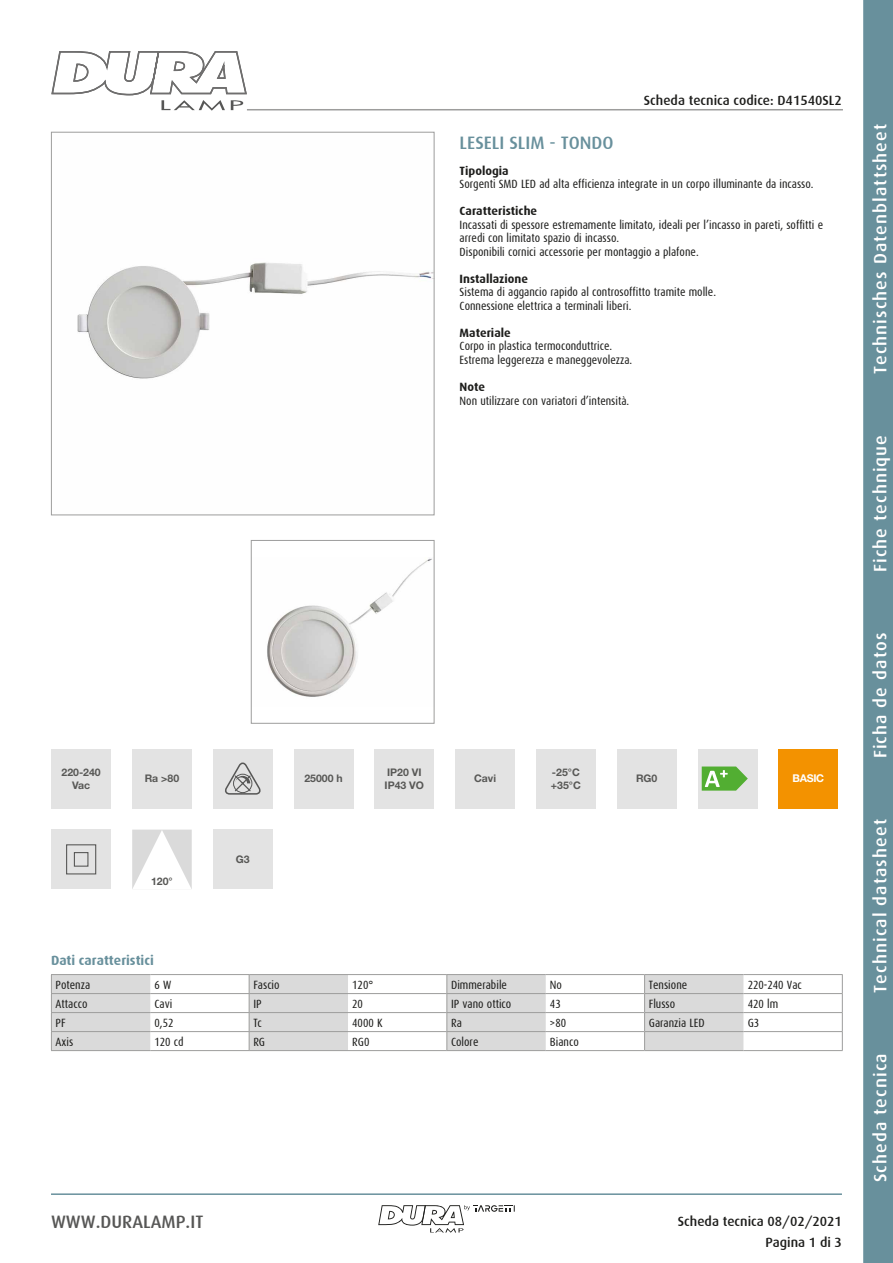
<style>
.page{position:relative;width:893px;height:1263px;background:#fff}
.page>*{position:absolute;margin:0;border:0;box-sizing:border-box;transform-origin:0 0}
.t1{font:500 18px "Dax";letter-spacing:.06em;color:#fff}
.t2{font:500 18px "Dax";color:#68909c}
.t3{font:500 18px "Dax";color:#575756}
.t4{font:500 13.5px/21.3px "Dax";color:#1d1d1b;text-align:right}
.t5{font:700 13.5px "Dax";color:#68909c}
.t6{font:12px/13.5px "Dax Condensed";color:#1d1d1b}
.t7{font:700 12px "Dax";color:#1d1d1b}
.t8{font:700 10.65px "Helvetica Neue LT Std";letter-spacing:-.03em;color:#fff}
.t9{font:700 10.5px/12.6px "Helvetica Neue LT Std";color:#585856}
</style>
<div class="page">
<svg style="left:863px;top:0;width:30px;height:1263px;background:#6b929e"></svg>
<hr style="left:51px;top:1193px;width:791px;height:2px;background:#68909c">
<svg style="left:51px;top:51px;width:197px;height:60px"></svg>
<svg style="left:378px;top:1205px;width:137px;height:28px"></svg>
<hr style="left:247px;top:109px;width:596px;height:1px;background:#9d9d9c">
<img style="left:77px;top:262px;width:355px;height:117px">
<div style="left:51px;top:132px;width:383px;height:383px;border:1px solid #9d9d9c"></div>
<img style="left:267px;top:558px;width:165px;height:139px">
<div style="left:251px;top:540px;width:183px;height:184px;border:1px solid #9d9d9c"></div>
<div style="left:51px;top:749px;width:60px;height:59px;background:#e3e3e3"></div>
<div style="left:617px;top:749px;width:59px;height:59px;background:#e3e3e3"></div>
<div style="left:375px;top:749px;width:59px;height:59px;background:#e3e3e3"></div>
<svg style="left:132px;top:830px;width:60px;height:59px"></svg>
<div style="left:132px;top:749px;width:60px;height:59px;background:#e3e3e3"></div>
<div style="left:698px;top:749px;width:59px;height:59px;background:#e3e3e3"></div>
<svg style="left:702px;top:766px;width:46px;height:25px"></svg>
<div style="left:455px;top:749px;width:60px;height:59px;background:#e3e3e3"></div>
<div style="left:213px;top:830px;width:60px;height:59px;background:#e3e3e3"></div>
<div style="left:213px;top:749px;width:60px;height:59px;background:#e3e3e3"></div>
<svg style="left:225px;top:762px;width:36px;height:33px"></svg>
<div style="left:778px;top:749px;width:60px;height:59px;background:#f39200"></div>
<div style="left:536px;top:749px;width:60px;height:59px;background:#e3e3e3"></div>
<div style="left:294px;top:749px;width:59px;height:59px;background:#e3e3e3"></div>
<div style="left:51px;top:830px;width:60px;height:59px;background:#e3e3e3"></div>
<div style="left:66px;top:844px;width:30px;height:30px;border:1px solid #575756"></div>
<div style="left:74px;top:852px;width:14px;height:15px;border:1px solid #575756"></div>
<svg style="left:52px;top:975px;width:691px;height:75px;fill:#dadada"></svg>
<hr style="left:51px;top:974px;width:99px;height:1px;background:#9d9d9c">
<hr style="left:150px;top:974px;width:99px;height:1px;background:#9d9d9c">
<hr style="left:348px;top:974px;width:99px;height:1px;background:#9d9d9c">
<hr style="left:546px;top:974px;width:99px;height:1px;background:#9d9d9c">
<hr style="left:743px;top:974px;width:100px;height:1px;background:#9d9d9c">
<hr style="left:51px;top:993px;width:99px;height:1px;background:#9d9d9c">
<hr style="left:150px;top:993px;width:99px;height:1px;background:#9d9d9c">
<hr style="left:348px;top:993px;width:99px;height:1px;background:#9d9d9c">
<hr style="left:546px;top:993px;width:99px;height:1px;background:#9d9d9c">
<hr style="left:743px;top:993px;width:100px;height:1px;background:#9d9d9c">
<hr style="left:51px;top:1012px;width:99px;height:1px;background:#9d9d9c">
<hr style="left:150px;top:1012px;width:99px;height:1px;background:#9d9d9c">
<hr style="left:348px;top:1012px;width:99px;height:1px;background:#9d9d9c">
<hr style="left:546px;top:1012px;width:99px;height:1px;background:#9d9d9c">
<hr style="left:743px;top:1012px;width:100px;height:1px;background:#9d9d9c">
<hr style="left:51px;top:1031px;width:99px;height:1px;background:#9d9d9c">
<svg style="left:51px;top:975px;width:1px;height:75px"></svg>
<hr style="left:150px;top:1031px;width:99px;height:1px;background:#9d9d9c">
<hr style="left:348px;top:1031px;width:99px;height:1px;background:#9d9d9c">
<hr style="left:546px;top:1031px;width:99px;height:1px;background:#9d9d9c">
<hr style="left:743px;top:1031px;width:100px;height:1px;background:#9d9d9c">
<svg style="left:842px;top:975px;width:1px;height:75px"></svg>
<hr style="left:51px;top:1050px;width:99px;height:1px;background:#9d9d9c">
<hr style="left:150px;top:1050px;width:99px;height:1px;background:#9d9d9c">
<hr style="left:348px;top:1050px;width:99px;height:1px;background:#9d9d9c">
<hr style="left:546px;top:1050px;width:99px;height:1px;background:#9d9d9c">
<hr style="left:743px;top:1050px;width:100px;height:1px;background:#9d9d9c">
<hr style="left:249px;top:974px;width:99px;height:1px;background:#9d9d9c">
<hr style="left:249px;top:993px;width:99px;height:1px;background:#9d9d9c">
<hr style="left:249px;top:1012px;width:99px;height:1px;background:#9d9d9c">
<hr style="left:249px;top:1031px;width:99px;height:1px;background:#9d9d9c">
<svg style="left:249px;top:975px;width:1px;height:75px"></svg>
<hr style="left:249px;top:1050px;width:99px;height:1px;background:#9d9d9c">
<hr style="left:447px;top:974px;width:99px;height:1px;background:#9d9d9c">
<hr style="left:447px;top:993px;width:99px;height:1px;background:#9d9d9c">
<hr style="left:447px;top:1012px;width:99px;height:1px;background:#9d9d9c">
<hr style="left:447px;top:1031px;width:99px;height:1px;background:#9d9d9c">
<svg style="left:446px;top:975px;width:1px;height:75px"></svg>
<hr style="left:447px;top:1050px;width:99px;height:1px;background:#9d9d9c">
<hr style="left:645px;top:974px;width:98px;height:1px;background:#9d9d9c">
<hr style="left:645px;top:993px;width:98px;height:1px;background:#9d9d9c">
<hr style="left:645px;top:1012px;width:98px;height:1px;background:#9d9d9c">
<hr style="left:645px;top:1031px;width:98px;height:1px;background:#9d9d9c">
<svg style="left:644px;top:975px;width:1px;height:75px"></svg>
<hr style="left:645px;top:1050px;width:98px;height:1px;background:#9d9d9c">
<p class="t4" style="left:644px;top:90px;width:200px">Scheda tecnica codice: D41540SL2</p>
<h1 class="t2" style="left:460px;top:132px;width:155px">LESELI SLIM - TONDO</h1>
<p class="t7" style="left:460px;top:164px;width:51px">Tipologia</p>
<p class="t6" style="left:460px;top:178px;width:356px">Sorgenti SMD LED ad alta efficienza integrate in un corpo illuminante da incasso.</p>
<p class="t7" style="left:460px;top:205px;width:79px">Caratteristiche</p>
<p class="t6" style="left:460px;top:218px;width:365px">Incassati di spessore estremamente limitato, ideali per l’incasso in pareti, soffitti e arredi con limitato spazio di incasso.<br>Disponibili cornici accessorie per montaggio a plafone.</p>
<p class="t7" style="left:460px;top:272px;width:70px">Installazione</p>
<p class="t6" style="left:460px;top:286px;width:258px">Sistema di aggancio rapido al controsoffitto tramite molle.<br>Connessione elettrica a terminali liberi.</p>
<p class="t7" style="left:460px;top:326px;width:53px">Materiale</p>
<p class="t6" style="left:460px;top:340px;width:174px">Corpo in plastica termoconduttrice.<br>Estrema leggerezza e maneggevolezza.</p>
<p class="t7" style="left:460px;top:380px;width:27px">Note</p>
<p class="t6" style="left:460px;top:394px;width:171px">Non utilizzare con variatori d’intensità.</p>
<p class="t9" style="left:551px;top:766px;width:31px">-25°C +35°C</p>
<p class="t9" style="left:62px;top:766px;width:41px;text-align:center">220-240<br>Vac</p>
<p class="t9" style="left:636px;top:772px;width:23px">RG0</p>
<p class="t9" style="left:385px;top:766px;width:41px">IP20 VI<br>IP43 VO</p>
<p class="t9" style="left:145px;top:772px;width:36px">Ra &gt;80</p>
<p class="t9" style="left:474px;top:772px;width:23px">Cavi</p>
<p class="t9" style="left:304px;top:772px;width:40px">25000 h</p>
<p class="t8" style="left:792px;top:771px;width:33px">BASIC</p>
<p class="t9" style="left:236px;top:853px;width:15px">G3</p>
<p class="t9" style="left:151px;top:875px;width:23px">120°</p>
<p class="t5" style="left:51px;top:953px;width:104px">Dati caratteristici</p>
<p class="t6" style="left:56px;top:978px;width:36px">Potenza</p>
<p class="t6" style="left:155px;top:978px;width:18px">6 W</p>
<p class="t6" style="left:253px;top:978px;width:28px">Fascio</p>
<p class="t6" style="left:352px;top:978px;width:23px">120°</p>
<p class="t6" style="left:451px;top:978px;width:57px">Dimmerabile</p>
<p class="t6" style="left:550px;top:978px;width:14px">No</p>
<p class="t6" style="left:649px;top:978px;width:40px">Tensione</p>
<p class="t6" style="left:748px;top:978px;width:56px">220-240 Vac</p>
<p class="t6" style="left:56px;top:997px;width:33px">Attacco</p>
<p class="t6" style="left:154px;top:997px;width:19px">Cavi</p>
<p class="t6" style="left:253px;top:997px;width:10px">IP</p>
<p class="t6" style="left:352px;top:997px;width:12px">20</p>
<p class="t6" style="left:451px;top:997px;width:62px">IP vano ottico</p>
<p class="t6" style="left:550px;top:997px;width:12px">43</p>
<p class="t6" style="left:649px;top:997px;width:28px">Flusso</p>
<p class="t6" style="left:748px;top:997px;width:32px">420 lm</p>
<p class="t6" style="left:56px;top:1016px;width:11px">PF</p>
<p class="t6" style="left:154px;top:1016px;width:21px">0,52</p>
<p class="t6" style="left:253px;top:1016px;width:10px">Tc</p>
<p class="t6" style="left:352px;top:1016px;width:32px">4000 K</p>
<p class="t6" style="left:451px;top:1016px;width:12px">Ra</p>
<p class="t6" style="left:550px;top:1016px;width:18px">&gt;80</p>
<p class="t6" style="left:649px;top:1016px;width:57px">Garanzia LED</p>
<p class="t6" style="left:748px;top:1016px;width:13px">G3</p>
<p class="t6" style="left:56px;top:1035px;width:19px">Axis</p>
<p class="t6" style="left:154px;top:1035px;width:31px">120 cd</p>
<p class="t6" style="left:253px;top:1035px;width:13px">RG</p>
<p class="t6" style="left:352px;top:1035px;width:19px">RG0</p>
<p class="t6" style="left:451px;top:1035px;width:29px">Colore</p>
<p class="t6" style="left:550px;top:1035px;width:30px">Bianco</p>
<h1 class="t3" style="left:51px;top:1212px;width:154px">WWW.DURALAMP.IT</h1>
<p class="t4" style="left:678px;top:1211px;width:166px">Scheda tecnica 08/02/2021<br>Pagina 1 di 3</p>
<h1 class="t1" style="left:870px;top:374px;width:252px;rotate:-90deg">Technisches Datenblattsheet</h1>
<h1 class="t1" style="left:870px;top:572px;width:139px;rotate:-90deg">Fiche technique</h1>
<h1 class="t1" style="left:870px;top:758px;width:127px;rotate:-90deg">Ficha de datos</h1>
<h1 class="t1" style="left:870px;top:993px;width:175px;rotate:-90deg">Technical datasheet</h1>
<h1 class="t1" style="left:870px;top:1182px;width:130px;rotate:-90deg">Scheda tecnica</h1>
</div>
